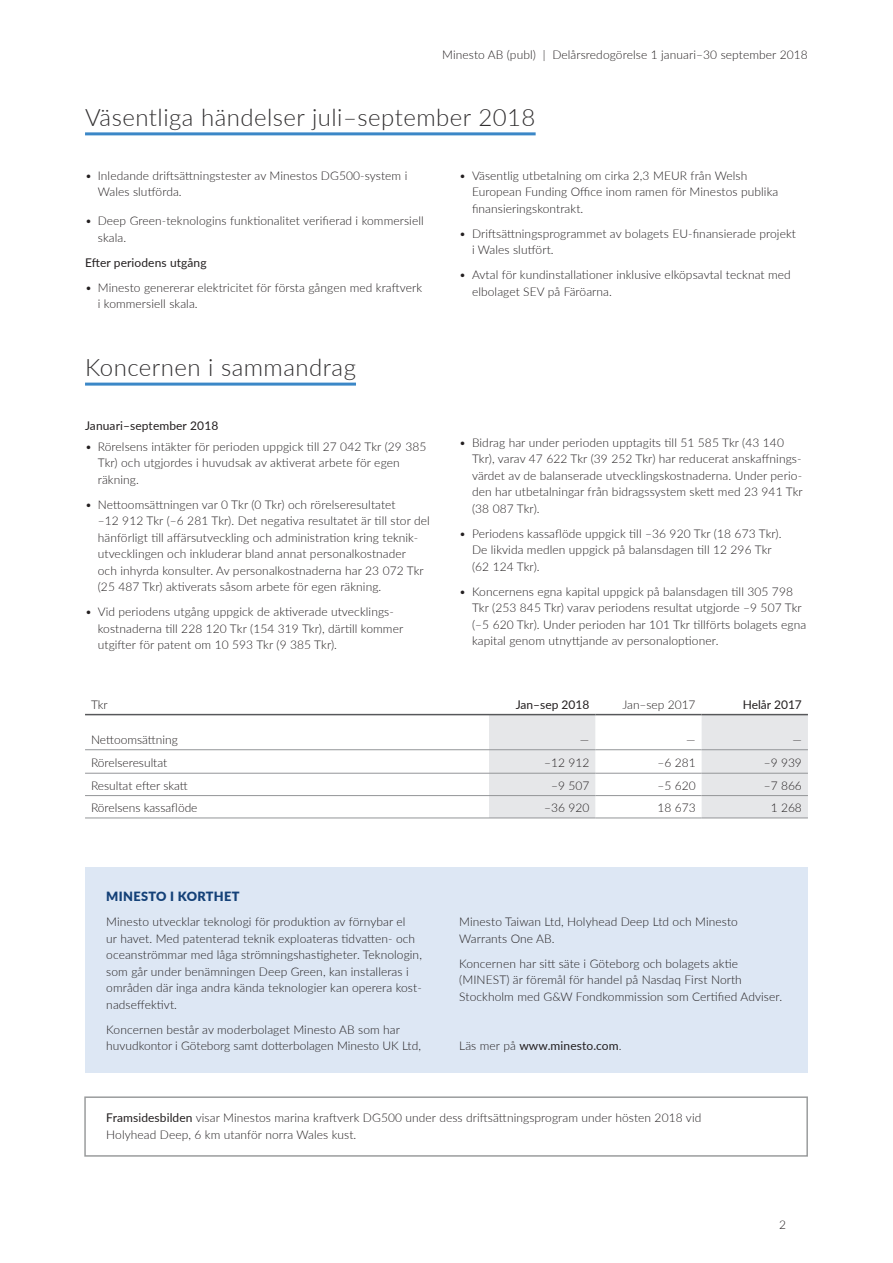
<style>
.page{position:relative;width:893px;height:1263px;background:#fff}
.page>*{position:absolute;margin:0;border:0;box-sizing:border-box;transform-origin:0 0}
.Rubrik_2{font:300 24px "Lato";letter-spacing:.02em;color:#312f30}
.Rubrik_3{font:900 12.75px "Lato";letter-spacing:.025em;color:#144178}
.Brödtext{font:300 12px/16.5px "Lato";letter-spacing:.01em;color:#231f20}
.Tabelltext_normal{font:300 12px "Lato";color:#231f20}
.Brödtext-2{font:12px "Lato";letter-spacing:.01em;color:#231f20}
.Mellanrubrik{font:12px "Lato";letter-spacing:.01em;color:#231f20}
.Tabelltext_huvud{font:12px "Lato";color:#231f20}
.Tabelltext_huvud-2{font:300 12px "Lato";color:#231f20}
.s1{font-weight:300}
.s2{font-weight:400}
</style>
<div class="page">
<hr style="left:85px;top:132px;width:451px;height:3px;background:#3b87c7">
<hr style="left:85px;top:383px;width:271px;height:3px;background:#3b87c7">
<svg style="left:489px;top:715px;width:319px;height:102px"></svg>
<hr style="left:85px;top:714px;width:404px;height:1px;background:#57585a">
<hr style="left:489px;top:714px;width:106px;height:1px;background:#57585a">
<hr style="left:595px;top:714px;width:107px;height:1px;background:#57585a">
<hr style="left:702px;top:714px;width:106px;height:1px;background:#57585a">
<hr style="left:85px;top:749px;width:404px;height:1px;background:#939598">
<hr style="left:489px;top:749px;width:106px;height:1px;background:#939598">
<hr style="left:595px;top:749px;width:107px;height:1px;background:#939598">
<hr style="left:702px;top:749px;width:106px;height:1px;background:#939598">
<hr style="left:85px;top:773px;width:404px;height:1px;background:#939598">
<hr style="left:489px;top:773px;width:106px;height:1px;background:#939598">
<hr style="left:595px;top:773px;width:107px;height:1px;background:#939598">
<hr style="left:702px;top:773px;width:106px;height:1px;background:#939598">
<hr style="left:85px;top:795px;width:404px;height:1px;background:#939598">
<hr style="left:489px;top:795px;width:106px;height:1px;background:#939598">
<hr style="left:595px;top:795px;width:107px;height:1px;background:#939598">
<hr style="left:702px;top:795px;width:106px;height:1px;background:#939598">
<hr style="left:85px;top:817px;width:404px;height:1px;background:#939598">
<hr style="left:489px;top:817px;width:106px;height:1px;background:#939598">
<hr style="left:595px;top:817px;width:107px;height:1px;background:#939598">
<hr style="left:702px;top:817px;width:106px;height:1px;background:#939598">
<div style="left:85px;top:867px;width:723px;height:206px;background:#dde7f4"></div>
<div style="left:84px;top:1096px;width:724px;height:61px;border:2px solid #9a9c9d"></div>
<p class="Brödtext" style="left:442px;top:46px;width:367px">Minesto AB (publ) | Delårsredogörelse 1 januari–30 september 2018</p>
<p class="Rubrik_2" style="left:85px;top:100px;width:452px">Väsentliga händelser juli–september 2018</p>
<p class="Brödtext" style="left:98px;top:167px;width:311px;text-indent:-13px">• Inledande driftsättningstester av Minestos DG500-system i<br>Wales slutförda.</p>
<p class="Brödtext" style="left:98px;top:212px;width:327px;text-indent:-13px">• Deep Green-teknologins funktionalitet verifierad i kommersiell skala.</p>
<p class="Brödtext-2" style="left:85px;top:254px;width:123px">Efter periodens utgång</p>
<p class="Brödtext" style="left:98px;top:279px;width:326px;text-indent:-13px">• Minesto genererar elektricitet för första gången med kraftverk i kommersiell skala.</p>
<p class="Rubrik_2" style="left:85px;top:350px;width:272px">Koncernen i sammandrag</p>
<p class="Mellanrubrik" style="left:85px;top:417px;width:135px">Januari–september 2018</p>
<p class="Brödtext" style="left:98px;top:438px;width:330px;text-indent:-13px">• Rörelsens intäkter för perioden uppgick till 27 042 Tkr (29 385<br>Tkr) och utgjordes i huvudsak av aktiverat arbete för egen räkning.</p>
<p class="Brödtext" style="left:98px;top:496px;width:334px;text-indent:-13px">• Nettoomsättningen var 0 Tkr (0 Tkr) och rörelseresultatet<br>–12 912 Tkr (–6 281 Tkr). Det negativa resultatet är till stor del hänförligt till affärsutveckling och administration kring teknik&shy;utvecklingen och inkluderar bland annat personalkostnader<br>och inhyrda konsulter. Av personalkostnaderna har 23 072 Tkr (25 487 Tkr) aktiverats såsom arbete för egen räkning.</p>
<p class="Brödtext" style="left:98px;top:603px;width:307px;text-indent:-13px">• Vid periodens utgång uppgick de aktiverade utvecklings&shy;kostnaderna till 228 120 Tkr (154 319 Tkr), därtill kommer utgifter för patent om 10 593 Tkr (9 385 Tkr).</p>
<p class="Brödtext" style="left:472px;top:167px;width:308px;text-indent:-13px">• Väsentlig utbetalning om cirka 2,3 MEUR från Welsh<br>European Funding Office inom ramen för Minestos publika finansieringskontrakt.</p>
<p class="Brödtext" style="left:472px;top:225px;width:325px;text-indent:-13px">• Driftsättningsprogrammet av bolagets EU-finansierade projekt i Wales slutfört.</p>
<p class="Brödtext" style="left:472px;top:266px;width:320px;text-indent:-13px">• Avtal för kundinstallationer inklusive elköpsavtal tecknat med elbolaget SEV på Färöarna.</p>
<p class="Brödtext" style="left:472px;top:434px;width:332px;text-indent:-13px">• Bidrag har under perioden upptagits till 51 585 Tkr (43 140<br>Tkr), varav 47 622 Tkr (39 252 Tkr) har reducerat anskaffnings&shy;värdet av de balanserade utvecklingskostnaderna. Under perio&shy;den har utbetalningar från bidragssystem skett med 23 941 Tkr (38 087 Tkr).</p>
<p class="Brödtext" style="left:472px;top:525px;width:311px;text-indent:-13px">• Periodens kassaflöde uppgick till –36 920 Tkr (18 673 Tkr).<br>De likvida medlen uppgick på balansdagen till 12 296 Tkr (62 124 Tkr).</p>
<p class="Brödtext" style="left:472px;top:583px;width:336px;text-indent:-13px">• Koncernens egna kapital uppgick på balansdagen till 305 798<br>Tkr (253 845 Tkr) varav periodens resultat utgjorde –9 507 Tkr (–5 620 Tkr). Under perioden har 101 Tkr tillförts bolagets egna kapital genom utnyttjande av personaloptioner.</p>
<p class="Tabelltext_huvud-2" style="left:91px;top:696px;width:18px">Tkr</p>
<p class="Tabelltext_huvud" style="left:516px;top:696px;width:75px">Jan–sep 2018</p>
<p class="Tabelltext_huvud-2" style="left:622px;top:696px;width:75px">Jan–sep 2017</p>
<p class="Tabelltext_huvud" style="left:743px;top:696px;width:61px">Helår 2017</p>
<p class="Tabelltext_normal" style="left:91px;top:731px;width:88px">Nettoomsättning</p>
<p class="Tabelltext_normal" style="left:580px;top:731px;width:11px">—</p>
<p class="Tabelltext_normal" style="left:686px;top:731px;width:11px">—</p>
<p class="Tabelltext_normal" style="left:792px;top:731px;width:11px">—</p>
<p class="Tabelltext_normal" style="left:91px;top:754px;width:78px">Rörelseresultat</p>
<p class="Tabelltext_normal" style="left:544px;top:754px;width:47px">–12 912</p>
<p class="Tabelltext_normal" style="left:658px;top:754px;width:40px">–6 281</p>
<p class="Tabelltext_normal" style="left:764px;top:754px;width:40px">–9 939</p>
<p class="Tabelltext_normal" style="left:91px;top:777px;width:98px">Resultat efter skatt</p>
<p class="Tabelltext_normal" style="left:551px;top:777px;width:40px">–9 507</p>
<p class="Tabelltext_normal" style="left:658px;top:777px;width:40px">–5 620</p>
<p class="Tabelltext_normal" style="left:764px;top:777px;width:40px">–7 866</p>
<p class="Tabelltext_normal" style="left:91px;top:799px;width:108px">Rörelsens kassaflöde</p>
<p class="Tabelltext_normal" style="left:544px;top:799px;width:47px">–36 920</p>
<p class="Tabelltext_normal" style="left:658px;top:799px;width:40px">18 673</p>
<p class="Tabelltext_normal" style="left:771px;top:799px;width:33px">1 268</p>
<p class="Rubrik_3" style="left:106px;top:887px;width:135px">MINESTO I KORTHET</p>
<p class="Brödtext" style="left:106px;top:913px;width:317px">Minesto utvecklar teknologi för produktion av förnybar el<br>ur havet. Med patenterad teknik exploateras tidvatten- och oceanströmmar med låga strömningshastigheter. Teknologin, som går under benämningen Deep Green, kan installeras i områden där inga andra kända teknologier kan operera kost&shy;nadseffektivt.</p>
<p class="Brödtext" style="left:106px;top:1021px;width:316px">Koncernen består av moderbolaget Minesto AB som har huvudkontor i Göteborg samt dotterbolagen Minesto UK Ltd,</p>
<p class="Brödtext" style="left:459px;top:913px;width:280px">Minesto Taiwan Ltd, Holyhead Deep Ltd och Minesto<br>Warrants One AB.</p>
<p class="Brödtext" style="left:459px;top:955px;width:324px">Koncernen har sitt säte i Göteborg och bolagets aktie (MINEST) är föremål för handel på Nasdaq First North<br>Stockholm med G&amp;W Fondkommission som Certified Adviser.</p>
<p class="Brödtext-2" style="left:459px;top:1037px;width:164px"><span class="s1">Läs mer på</span> www.minesto.com<span class="s1">.</span></p>
<p class="Brödtext" style="left:106px;top:1109px;width:597px"><span class="s2">Framsidesbilden</span> visar Minestos marina kraftverk DG500 under dess driftsättningsprogram under hösten 2018 vid<br>Holyhead Deep, 6 km utanför norra Wales kust.</p>
<p class="Brödtext" style="left:779px;top:1216px;width:8px">2</p>
</div>
